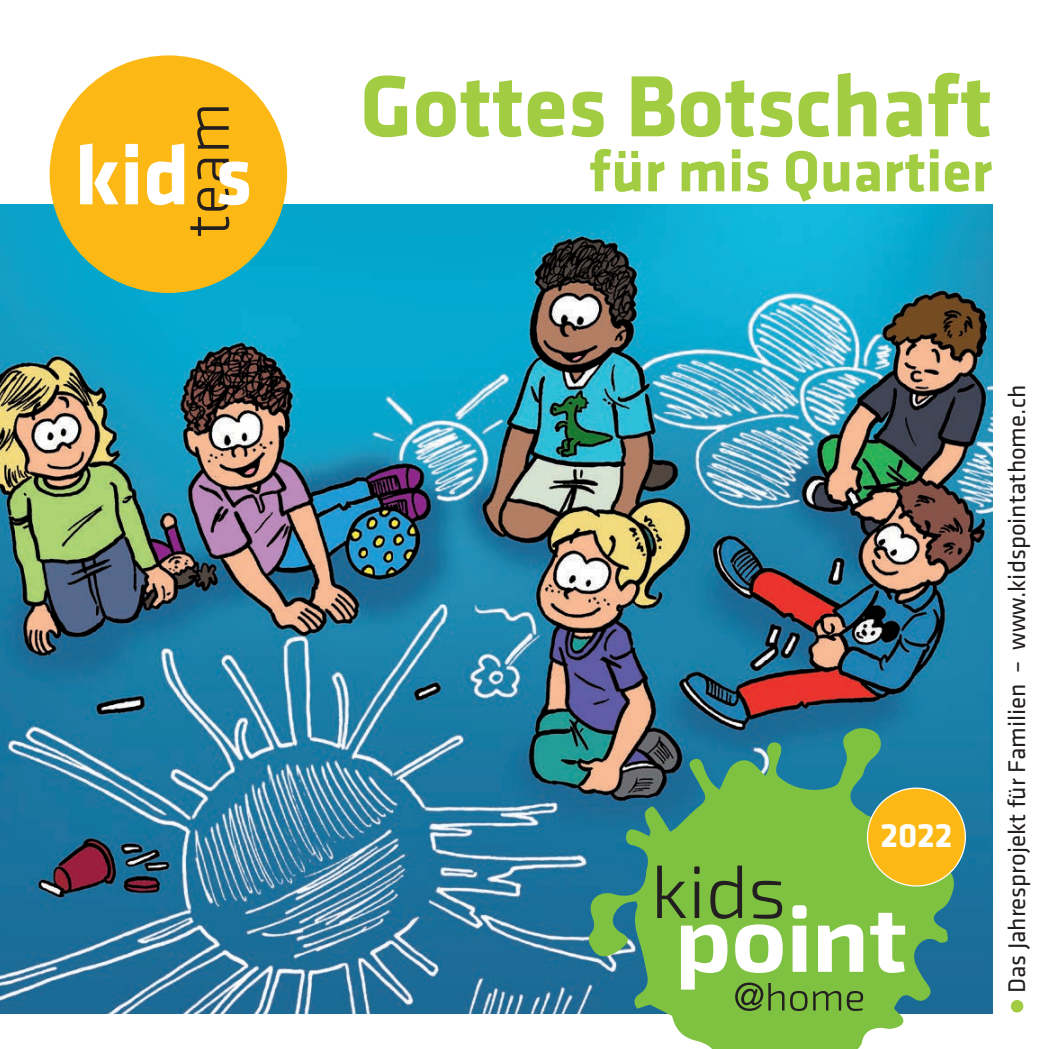
<style>
.page{position:relative;width:1049px;height:1049px;background:#fff}
.page>*{position:absolute;margin:0;border:0;box-sizing:border-box;transform-origin:0 0}
.t1{font:700 90px "Klavika Basic";color:#a2cd43}
.t2{font:700 60px "Klavika Basic";color:#a2cd43}
.t3{font:700 35px "Klavika Basic";color:#fff}
.t4{font:25px "Klavika Basic";color:#231f20}
</style>
<div class="page">
<img style="left:0;top:205px;width:992px;height:808px">
<div style="left:1011px;top:1000px;width:12px;height:12px;background:#a2cd43;border-radius:50%"></div>
<div style="left:50px;top:55px;width:237px;height:238px;background:#fcb814;border-radius:50%"></div>
<svg style="left:80px;top:107px;width:169px;height:129px"></svg>
<svg style="left:589px;top:728px;width:365px;height:321px;background:#65a570"></svg>
<svg style="left:790px;top:991px;width:17px;height:20px"></svg>
<svg style="left:813px;top:991px;width:28px;height:19px"></svg>
<svg style="left:847px;top:991px;width:16px;height:20px"></svg>
<svg style="left:657px;top:865px;width:127px;height:146px"></svg>
<svg style="left:792px;top:905px;width:14px;height:67px"></svg>
<svg style="left:818px;top:924px;width:45px;height:48px"></svg>
<svg style="left:870px;top:913px;width:35px;height:60px"></svg>
<div style="left:867px;top:788px;width:98px;height:98px;background:#fcb814;border-radius:50%"></div>
<h1 class="t1" style="left:360px;top:41px;width:634px">Gottes Botschaft</h1>
<h2 class="t2" style="left:589px;top:128px;width:405px">für mis Quartier</h2>
<h3 class="t3" style="left:880px;top:810px;width:73px">2022</h3>
<p class="t4" style="left:1000px;top:993px;width:610px;rotate:-90deg">Das Jahresprojekt für Familien – www.kidspointathome.ch</p>
</div>
